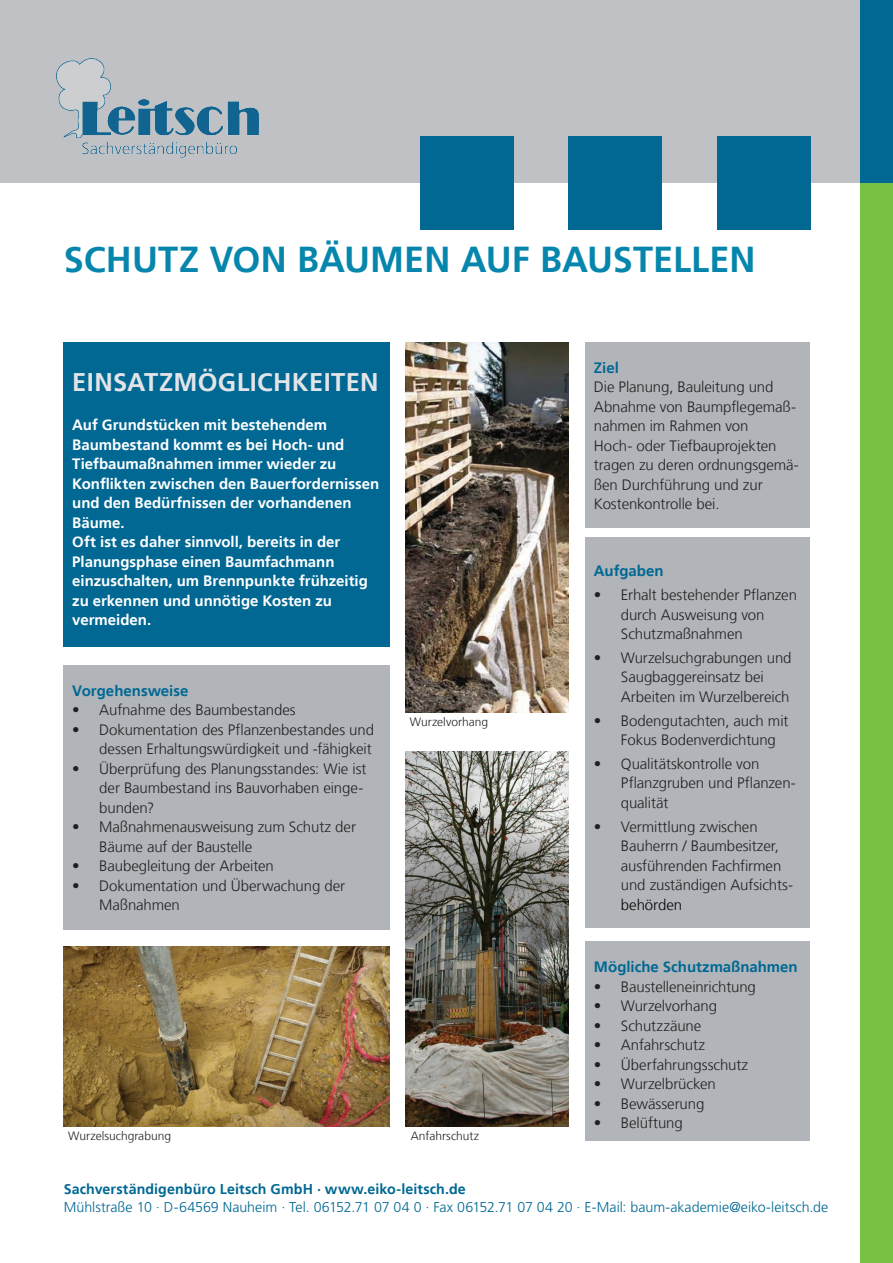
<style>
.page{position:relative;width:893px;height:1263px;background:#fff}
.page>*{position:absolute;margin:0;border:0;box-sizing:border-box;transform-origin:0 0}
.t1{font:700 36px "Frutiger LT";color:#0686ad}
.t2{font:700 25.5px "Frutiger LT";letter-spacing:.01em;color:#e2e4e7}
.t3{font:300 15px/19.5px "Frutiger LT";letter-spacing:-.005em;color:#231f20}
.t4{font:700 15px/19.5px "Frutiger LT";color:#fff}
.t5{font:700 15px "Frutiger LT";color:#006893}
.t6{font:300 15px "Frutiger LT";letter-spacing:-.005em;color:#040503}
.t7{font:300 14.25px "Frutiger LT Std";color:#006893}
.t8{font:700 14.25px "Frutiger LT";letter-spacing:.01em;color:#006893}
.t9{font:300 12px "Frutiger LT";color:#231f20}
</style>
<div class="page">
<div style="left:0;top:0;width:893px;height:183px;background:#bfc1c5"></div>
<div style="left:860px;top:183px;width:33px;height:1080px;background:#79c142"></div>
<div style="left:860px;top:0;width:33px;height:183px;background:#006893"></div>
<img style="left:57px;top:58px;width:201px;height:100px">
<div style="left:420px;top:136px;width:94px;height:94px;background:#006893"></div>
<div style="left:569px;top:136px;width:93px;height:94px;background:#006893"></div>
<div style="left:717px;top:136px;width:94px;height:94px;background:#006893"></div>
<div style="left:585px;top:537px;width:225px;height:390px;background:#b1b5b9"></div>
<div style="left:64px;top:342px;width:326px;height:304px;background:#006893"></div>
<div style="left:64px;top:665px;width:326px;height:264px;background:#b1b5b9"></div>
<div style="left:585px;top:342px;width:225px;height:185px;background:#b1b5b9"></div>
<div style="left:585px;top:941px;width:225px;height:200px;background:#b1b5b9"></div>
<img style="left:405px;top:342px;width:163px;height:371px">
<img style="left:406px;top:752px;width:162px;height:375px">
<img style="left:64px;top:947px;width:326px;height:180px">
<h1 class="t1" style="left:64px;top:238px;width:693px">SCHUTZ VON BÄUMEN AUF BAUSTELLEN</h1>
<h2 class="t2" style="left:72px;top:367px;width:308px">EINSATZMÖGLICHKEITEN</h2>
<p class="t4" style="left:72px;top:415px;width:309px">Auf Grundstücken mit bestehendem<br>Baumbestand kommt es bei Hoch- und<br>Tiefbaumaßnahmen immer wieder zu<br>Konflikten zwischen den Bauerfordernissen und den Bedürfnissen der vorhandenen<br>Bäume.<br>Oft ist es daher sinnvoll, bereits in der<br>Planungsphase einen Baumfachmann einzuschalten, um Brennpunkte frühzeitig zu erkennen und unnötige Kosten zu vermeiden.</p>
<p class="t5" style="left:72px;top:682px;width:118px">Vorgehensweise</p>
<p class="t3" style="left:72px;top:700px;width:225px">• Aufnahme des Baumbestandes</p>
<p class="t3" style="left:72px;top:720px;width:303px;text-align:right">• Dokumentation des Pflanzenbestandes und dessen Erhaltungswürdigkeit und -fähigkeit</p>
<p class="t3" style="left:99px;top:759px;width:269px;text-indent:-27px">• Überprüfung des Planungsstandes: Wie ist der Baumbestand ins Bauvorhaben einge&shy;bunden?</p>
<p class="t3" style="left:99px;top:817px;width:258px;text-indent:-27px">• Maßnahmenausweisung zum Schutz der<br>Bäume auf der Baustelle</p>
<p class="t3" style="left:72px;top:856px;width:203px">• Baubegleitung der Arbeiten</p>
<p class="t3" style="left:99px;top:876px;width:247px;text-indent:-27px">• Dokumentation und Überwachung der<br>Maßnahmen</p>
<p class="t9" style="left:410px;top:715px;width:80px">Wurzelvorhang</p>
<p class="t9" style="left:68px;top:1129px;width:104px">Wurzelsuchgrabung</p>
<p class="t9" style="left:411px;top:1129px;width:70px">Anfahrschutz</p>
<p class="t5" style="left:594px;top:359px;width:26px">Ziel</p>
<p class="t3" style="left:594px;top:378px;width:206px">Die Planung, Bauleitung und<br>Abnahme von Baumpflegemaß&shy;nahmen im Rahmen von<br>Hoch- oder Tiefbauprojekten tragen zu deren ordnungsgemä&shy;ßen Durchführung und zur<br>Kostenkontrolle bei.</p>
<p class="t5" style="left:594px;top:562px;width:71px">Aufgaben</p>
<p class="t3" style="left:621px;top:585px;width:178px;text-indent:-27px">• Erhalt bestehender Pflanzen durch Ausweisung von<br>Schutzmaßnahmen</p>
<p class="t3" style="left:621px;top:648px;width:172px;text-indent:-27px">• Wurzelsuchgrabungen und<br>Saugbaggereinsatz bei<br>Arbeiten im Wurzelbereich</p>
<p class="t3" style="left:621px;top:711px;width:169px;text-indent:-27px">• Bodengutachten, auch mit<br>Fokus Bodenverdichtung</p>
<p class="t3" style="left:621px;top:754px;width:176px;text-indent:-27px">• Qualitätskontrolle von<br>Pflanzgruben und Pflanzen&shy;qualität</p>
<p class="t3" style="left:621px;top:817px;width:174px;text-indent:-27px">• Vermittlung zwischen<br>Bauherrn / Baumbesitzer, ausführenden Fachfirmen und zuständigen Aufsichts-</p>
<p class="t6" style="left:621px;top:896px;width:63px">behörden</p>
<p class="t5" style="left:594px;top:958px;width:205px">Mögliche Schutzmaßnahmen</p>
<p class="t3" style="left:594px;top:977px;width:164px">• Baustelleneinrichtung</p>
<p class="t3" style="left:594px;top:997px;width:125px">• Wurzelvorhang</p>
<p class="t3" style="left:594px;top:1016px;width:109px">• Schutzzäune</p>
<p class="t3" style="left:594px;top:1036px;width:113px">• Anfahrschutz</p>
<p class="t3" style="left:594px;top:1055px;width:156px">• Überfahrungsschutz</p>
<p class="t3" style="left:594px;top:1075px;width:123px">• Wurzelbrücken</p>
<p class="t3" style="left:594px;top:1094px;width:112px">• Bewässerung</p>
<p class="t3" style="left:594px;top:1114px;width:90px">• Belüftung</p>
<p class="t8" style="left:64px;top:1180px;width:404px">Sachverständigenbüro Leitsch GmbH · www.eiko-leitsch.de</p>
<p class="t7" style="left:64px;top:1198px;width:766px">Mühlstraße 10 · D-64569 Nauheim · Tel. 06152.71 07 04 0 · Fax 06152.71 07 04 20 · E-Mail: baum-akademie@eiko-leitsch.de</p>
</div>
